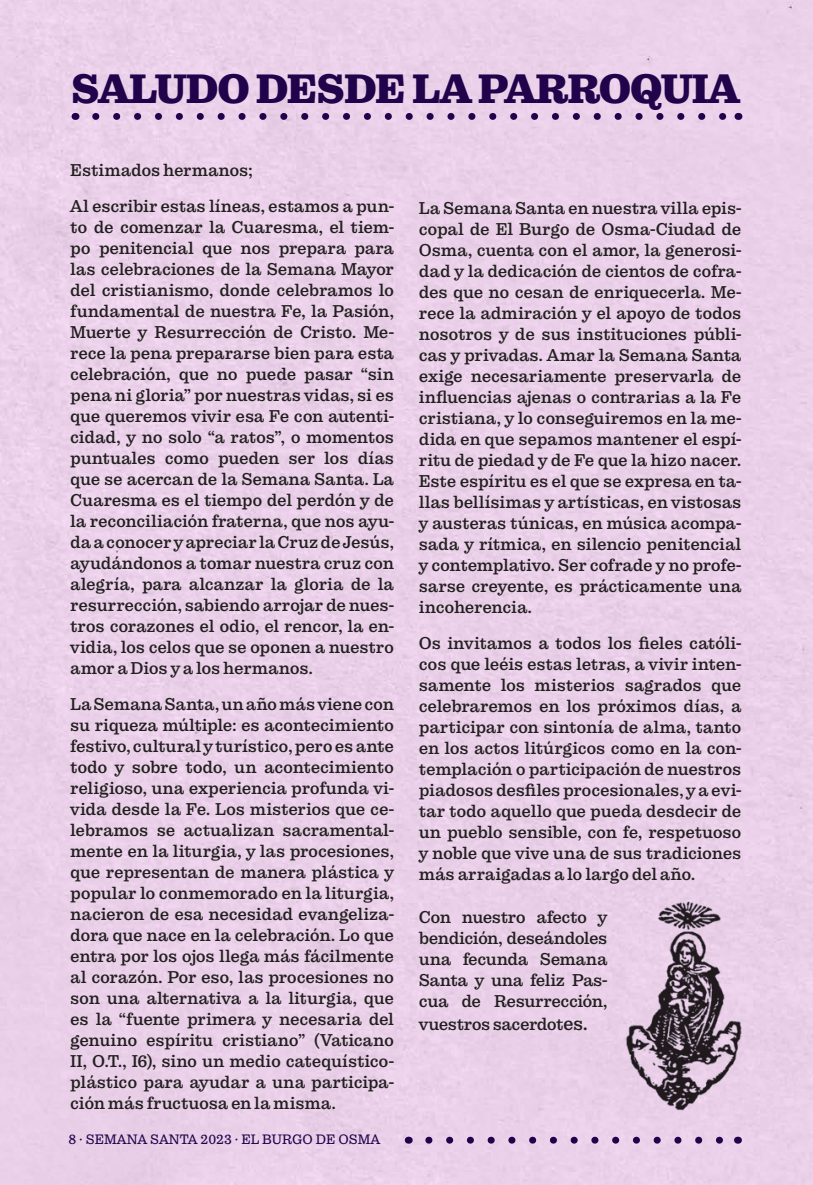
<style>
.page{position:relative;width:813px;height:1185px;background:#ead1e9}
.page>*{position:absolute;margin:0;border:0;box-sizing:border-box;transform-origin:0 0}
.t1{font:900 42px "Pulpo";letter-spacing:-.025em;color:#21034c}
.t2{font:17.5px/21px "Pulpo";letter-spacing:-.02em;color:#231f20;text-align:justify}
.t3{font:300 14px "Pulpo";color:#21034c}
.s1{font-size:19.25px}
</style>
<div class="page">
<svg style="left:429px;top:1136px;width:294px;height:7px"></svg>
<svg style="left:96px;top:113px;width:631px;height:7px"></svg>
<img style="left:625px;top:901px;width:117px;height:210px">
<h1 class="t1" style="left:71px;top:64px;width:670px">SALUDO DESDE LA PARROQUIA</h1>
<p class="t2" style="left:70px;top:153px;width:325px;line-height:35.9px">Estimados hermanos;<br>Al escribir estas líneas, estamos a pun-</p>
<p class="t2" style="left:70px;top:217px;width:325px">to de comenzar la Cuaresma, el tiem&shy;po penitencial que nos prepara para las celebraciones de la Semana Mayor del cristianismo, donde celebramos lo fundamental de nuestra Fe, la Pasión, Muerte y Resurrección de Cristo. Me&shy;rece la pena prepararse bien para esta celebración, que no puede pasar “sin pena ni gloria” por nuestras vidas, si es que queremos vivir esa Fe con autenti&shy;cidad, y no solo “a ratos”, o momentos puntuales como pueden ser los días que se acercan de la Semana Santa. La Cuaresma es el tiempo del perdón y de la reconciliación fraterna, que nos ayu&shy;da a conocer y apreciar la Cruz de Jesús, ayudándonos a tomar nuestra cruz con alegría, para alcanzar la gloria de la resurrección, sabiendo arrojar de nues&shy;tros corazones el odio, el rencor, la en&shy;vidia, los celos que se oponen a nuestro amor a Dios y a los hermanos.</p>
<p class="t2" style="left:70px;top:694px;width:325px">La Semana Santa, un año más viene con su riqueza múltiple: es acontecimiento festivo, cultural y turístico, pero es ante todo y sobre todo, un acontecimiento religioso, una experiencia profunda vi&shy;vida desde la Fe. Los misterios que ce&shy;lebramos se actualizan sacramental&shy;mente en la liturgia, y las procesiones, que representan de manera plástica y popular lo conmemorado en la liturgia, nacieron de esa necesidad evangeliza&shy;dora que nace en la celebración. Lo que entra por los ojos llega más fácilmente al corazón. Por eso, las procesiones no son una alternativa a la liturgia, que es la “fuente primera y necesaria del genuino espíritu cristiano” (Vaticano II, O.T., I6), sino un medio catequístico&shy;plástico para ayudar a una participa&shy;ción más fructuosa en la misma.</p>
<p class="t3" style="left:68px;top:1131px;width:313px">8 · SEMANA SANTA 2023 · EL BURGO DE OSMA</p>
<p class="t2" style="left:419px;top:197px;width:324px">La Semana Santa en nuestra villa epis&shy;copal de El Burgo de Osma-Ciudad de Osma, cuenta con el amor, la generosi&shy;dad y la dedicación de cientos de cofra&shy;des que no cesan de enriquecerla. Me&shy;rece la admiración y el apoyo de todos nosotros y de sus instituciones públi&shy;cas y privadas. Amar la Semana Santa exige necesariamente preservarla de influencias ajenas o contrarias a la Fe cristiana, y lo conseguiremos en la me&shy;dida en que sepamos mantener el espí&shy;ritu de piedad y de Fe que la hizo nacer.<br>Este espíritu es el que se expresa en ta&shy;llas bellísimas y artísticas, en vistosas y austeras túnicas, en música acompa&shy;sada y rítmica, en silencio penitencial y contemplativo. Ser cofrade y no profe&shy;sarse creyente, es prácticamente una incoherencia.</p>
<p class="t2" style="left:419px;top:632px;width:324px">Os invitamos a todos los fieles católi&shy;cos que leéis estas letras, a vivir inten&shy;samente los misterios sagrados que celebraremos en los próximos días, a participar con sintonía de alma, tanto en los actos litúrgicos como en la con&shy;templación o participación de nuestros piadosos desfiles procesionales, y a evi&shy;tar todo aquello que pueda desdecir de un pueblo sensible, con fe, respetuoso y noble que vive una de sus tradiciones más arraigadas a lo largo del año.</p>
<p class="t2" style="left:419px;top:907px;width:190px">Con nuestro afecto y bendición, deseándoles una fecunda Semana Santa y una feliz Pas&shy;cua de Resurrección,</p>
<p class="t2" style="left:419px;top:1013px;width:170px">vuestros sacerdot<span class="s1">es.</span></p>
</div>
